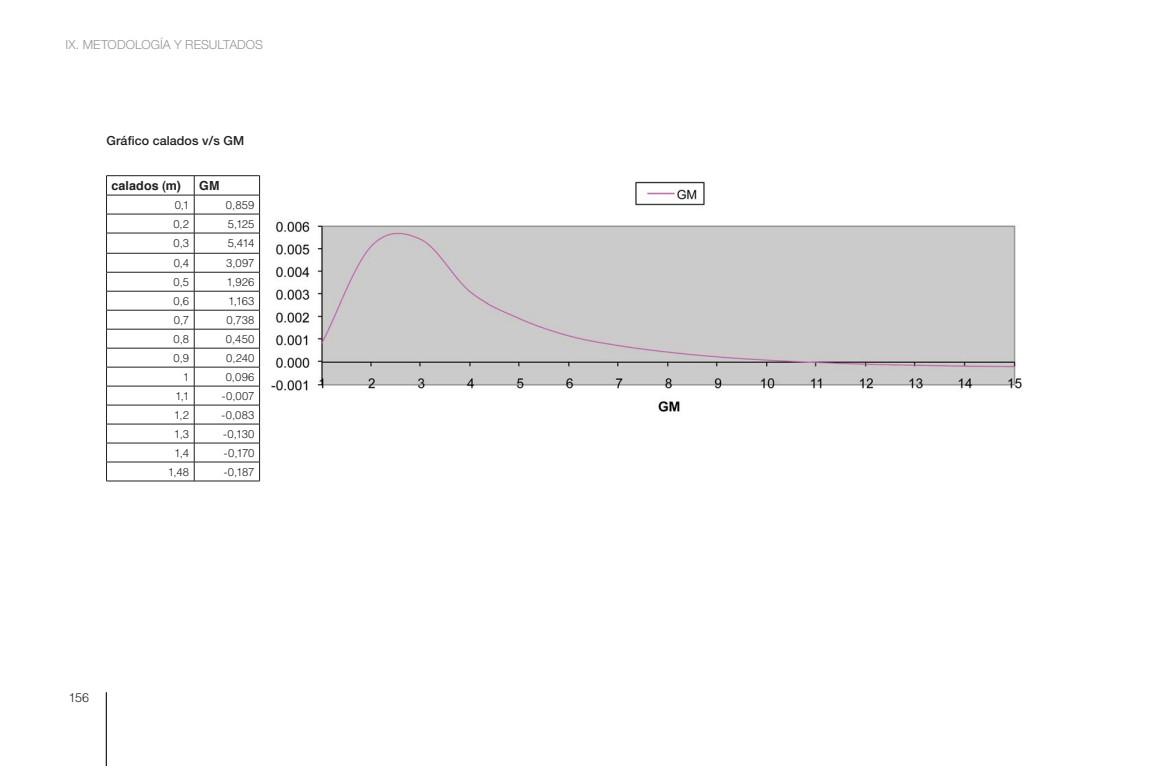
<style>
.page{position:relative;width:1170px;height:766px;background:#fff}
.page>*{position:absolute;margin:0;border:0;box-sizing:border-box;transform-origin:0 0}
.t1{font:300 12.5px "Helvetica Neue";letter-spacing:.005em;color:#939598}
.t2{font:500 12.5px "Helvetica Neue";letter-spacing:.005em;color:#231f20}
.t3{font:700 12.5px "Helvetica";letter-spacing:.01em;color:#231f20}
.t4{font:300 12.5px "Helvetica";color:#231f20}
.t5{font:300 11.25px "Helvetica";letter-spacing:.01em;color:#231f20}
</style>
<div class="page">
<hr style="left:106px;top:692px;width:1px;height:73px;background:#231f20">
<hr style="left:106px;top:175px;width:88px;height:1px;background:#231f20">
<hr style="left:194px;top:175px;width:66px;height:1px;background:#231f20">
<hr style="left:106px;top:195px;width:88px;height:1px;background:#231f20">
<hr style="left:194px;top:195px;width:66px;height:1px;background:#231f20">
<hr style="left:106px;top:214px;width:88px;height:1px;background:#231f20">
<hr style="left:194px;top:214px;width:66px;height:1px;background:#231f20">
<hr style="left:106px;top:233px;width:88px;height:1px;background:#231f20">
<hr style="left:194px;top:233px;width:66px;height:1px;background:#231f20">
<hr style="left:106px;top:253px;width:88px;height:1px;background:#231f20">
<hr style="left:194px;top:253px;width:66px;height:1px;background:#231f20">
<hr style="left:106px;top:272px;width:88px;height:1px;background:#231f20">
<hr style="left:194px;top:272px;width:66px;height:1px;background:#231f20">
<hr style="left:106px;top:291px;width:88px;height:1px;background:#231f20">
<hr style="left:194px;top:291px;width:66px;height:1px;background:#231f20">
<hr style="left:106px;top:310px;width:88px;height:1px;background:#231f20">
<hr style="left:194px;top:310px;width:66px;height:1px;background:#231f20">
<hr style="left:106px;top:329px;width:88px;height:1px;background:#231f20">
<hr style="left:194px;top:329px;width:66px;height:1px;background:#231f20">
<hr style="left:106px;top:348px;width:88px;height:1px;background:#231f20">
<hr style="left:194px;top:348px;width:66px;height:1px;background:#231f20">
<hr style="left:106px;top:367px;width:88px;height:1px;background:#231f20">
<hr style="left:194px;top:367px;width:66px;height:1px;background:#231f20">
<hr style="left:106px;top:386px;width:88px;height:1px;background:#231f20">
<hr style="left:194px;top:386px;width:66px;height:1px;background:#231f20">
<hr style="left:106px;top:405px;width:88px;height:1px;background:#231f20">
<hr style="left:194px;top:405px;width:66px;height:1px;background:#231f20">
<hr style="left:106px;top:423px;width:88px;height:1px;background:#231f20">
<hr style="left:194px;top:423px;width:66px;height:1px;background:#231f20">
<hr style="left:106px;top:442px;width:88px;height:1px;background:#231f20">
<hr style="left:194px;top:442px;width:66px;height:1px;background:#231f20">
<hr style="left:106px;top:461px;width:88px;height:1px;background:#231f20">
<svg style="left:106px;top:176px;width:1px;height:304px"></svg>
<hr style="left:194px;top:461px;width:66px;height:1px;background:#231f20">
<svg style="left:194px;top:176px;width:1px;height:304px"></svg>
<svg style="left:259px;top:176px;width:1px;height:304px"></svg>
<hr style="left:106px;top:480px;width:154px;height:1px;background:#231f20">
<img style="left:271px;top:181px;width:751px;height:231px">
<p class="t1" style="left:66px;top:40px;width:199px">IX. METODOLOGÍA Y RESULTADOS</p>
<p class="t2" style="left:106px;top:135px;width:139px">Gráfico calados v/s GM</p>
<p class="t3" style="left:111px;top:180px;width:71px">calados (m)</p>
<p class="t3" style="left:199px;top:180px;width:22px">GM</p>
<p class="t5" style="left:175px;top:201px;width:16px">0,1</p>
<p class="t5" style="left:226px;top:201px;width:30px">0,859</p>
<p class="t5" style="left:173px;top:220px;width:17px">0,2</p>
<p class="t5" style="left:228px;top:220px;width:28px">5,125</p>
<p class="t5" style="left:173px;top:239px;width:17px">0,3</p>
<p class="t5" style="left:228px;top:239px;width:28px">5,414</p>
<p class="t5" style="left:174px;top:259px;width:17px">0,4</p>
<p class="t5" style="left:226px;top:259px;width:30px">3,097</p>
<p class="t5" style="left:173px;top:278px;width:17px">0,5</p>
<p class="t5" style="left:226px;top:278px;width:30px">1,926</p>
<p class="t5" style="left:174px;top:297px;width:17px">0,6</p>
<p class="t5" style="left:228px;top:297px;width:28px">1,163</p>
<p class="t5" style="left:174px;top:316px;width:17px">0,7</p>
<p class="t5" style="left:226px;top:316px;width:30px">0,738</p>
<p class="t5" style="left:173px;top:335px;width:17px">0,8</p>
<p class="t5" style="left:226px;top:335px;width:30px">0,450</p>
<p class="t5" style="left:173px;top:354px;width:17px">0,9</p>
<p class="t5" style="left:226px;top:354px;width:30px">0,240</p>
<p class="t5" style="left:183px;top:373px;width:8px">1</p>
<p class="t5" style="left:226px;top:373px;width:30px">0,096</p>
<p class="t5" style="left:175px;top:392px;width:16px">1,1</p>
<p class="t5" style="left:222px;top:392px;width:34px">-0,007</p>
<p class="t5" style="left:174px;top:411px;width:17px">1,2</p>
<p class="t5" style="left:221px;top:411px;width:35px">-0,083</p>
<p class="t5" style="left:174px;top:430px;width:17px">1,3</p>
<p class="t5" style="left:223px;top:430px;width:33px">-0,130</p>
<p class="t5" style="left:174px;top:449px;width:16px">1,4</p>
<p class="t5" style="left:224px;top:449px;width:32px">-0,170</p>
<p class="t5" style="left:168px;top:467px;width:23px">1,48</p>
<p class="t5" style="left:224px;top:467px;width:32px">-0,187</p>
<p class="t4" style="left:69px;top:693px;width:22px">156</p>
</div>
